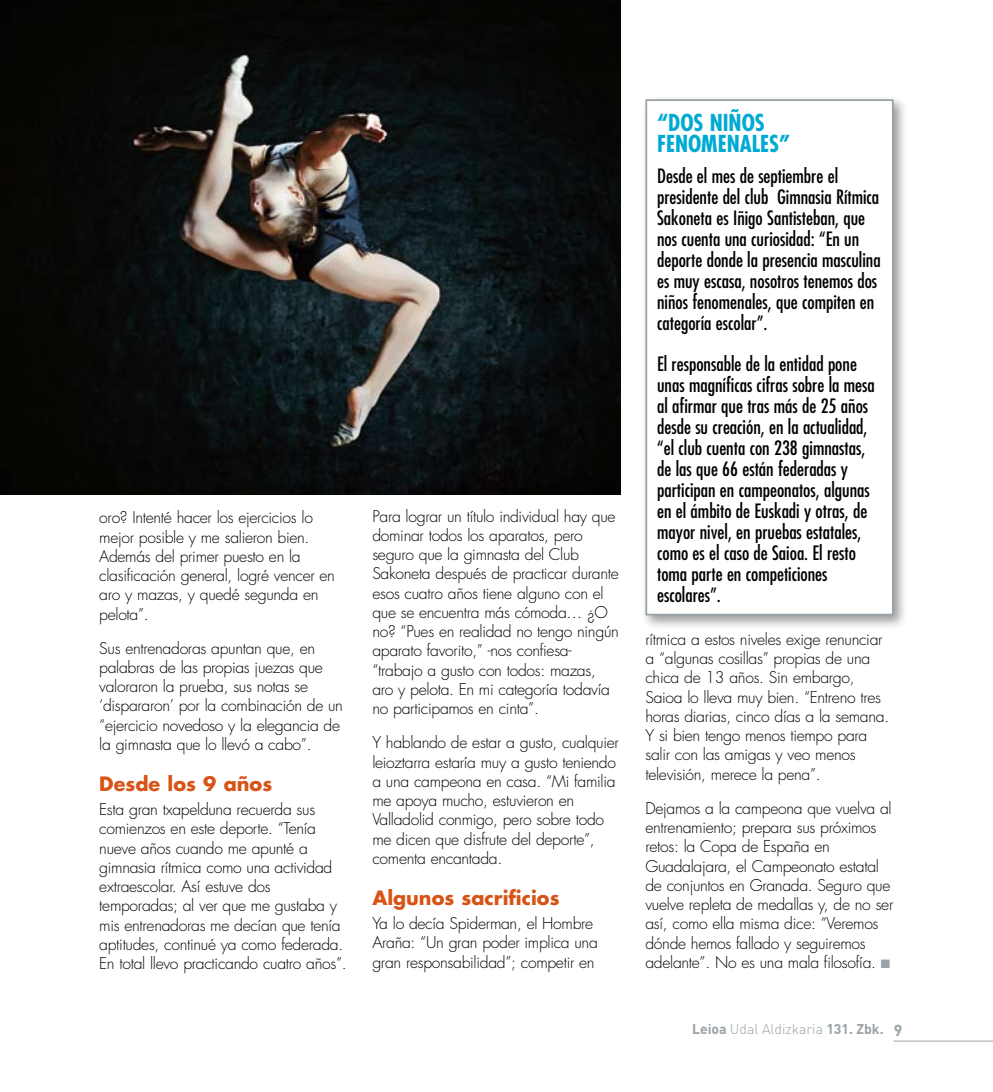
<style>
.page{position:relative;width:993px;height:1092px;background:#fff}
.page>*{position:absolute;margin:0;border:0;box-sizing:border-box;transform-origin:0 0}
.t1{font:700 condensed 22.75px/21px "Futura";color:#00aad2}
.t2{font:condensed 19.25px/21px "Futura";color:#000}
.t3{font:700 19.25px "Futura";color:#d85316}
.t4{font:300 15.75px/19.2px "Futura";letter-spacing:-.02em;color:#000}
.t5{font:300 14px "DIN";color:#99a2a8}
.s1{color:#99a2a8}
.s2{font-weight:700}
.s3{font-weight:700;font-size:15.75px}
</style>
<div class="page">
<hr style="left:893px;top:1040px;width:99px;height:1px;background:#99a2a8">
<img style="left:0;top:0;width:620px;height:494px">
<div style="left:640px;top:95px;width:267px;height:534px;background:#000;opacity:.4"></div>
<div style="left:646px;top:100px;width:246px;height:514px;background:#fff"></div>
<div style="left:645px;top:99px;width:248px;height:516px;border:2px solid #99a2a8"></div>
<p class="t4" style="left:99px;top:508px;width:237px">oro? Intenté hacer los ejercicios lo mejor posible y me salieron bien.<br>Además del primer puesto en la clasificación general, logré vencer en aro y mazas, y quedé segunda en pelota”.</p>
<p class="t4" style="left:99px;top:638px;width:245px">Sus entrenadoras apuntan que, en palabras de las propias juezas que valoraron la prueba, sus notas se ‘dispararon’ por la combinación de un “ejercicio novedoso y la elegancia de la gimnasta que lo llevó a cabo”.</p>
<p class="t3" style="left:99px;top:770px;width:174px">Desde los 9 años</p>
<p class="t4" style="left:99px;top:800px;width:249px">Esta gran txapelduna recuerda sus comienzos en este deporte. “Tenía nueve años cuando me apunté a gimnasia rítmica como una actividad extraescolar. Así estuve dos temporadas; al ver que me gustaba y mis entrenadoras me decían que tenía aptitudes, continué ya como federada.<br>En total llevo practicando cuatro años”.</p>
<p class="t4" style="left:372px;top:506px;width:248px">Para lograr un título individual hay que dominar todos los aparatos, pero seguro que la gimnasta del Club Sakoneta después de practicar durante esos cuatro años tiene alguno con el que se encuentra más cómoda… ¿O no? “Pues en realidad no tengo ningún aparato favorito,” -nos confiesa-“trabajo a gusto con todos: mazas, aro y pelota. En mi categoría todavía no participamos en cinta”.</p>
<p class="t4" style="left:372px;top:733px;width:248px">Y hablando de estar a gusto, cualquier leioztarra estaría muy a gusto teniendo a una campeona en casa. “Mi familia me apoya mucho, estuvieron en Valladolid conmigo, pero sobre todo me dicen que disfrute del deporte”, comenta encantada.</p>
<p class="t3" style="left:372px;top:884px;width:189px">Algunos sacrificios</p>
<p class="t4" style="left:372px;top:914px;width:227px">Ya lo decía Spiderman, el Hombre<br>Araña: “Un gran poder implica una gran responsabilidad”; competir en</p>
<h1 class="t1" style="left:657px;top:112px;width:135px">“DOS NIÑOS<br>FENOMENALES”</h1>
<p class="t2" style="left:657px;top:165px;width:225px">Desde el mes de septiembre el presidente del club Gimnasia Rítmica Sakoneta es Iñigo Santisteban, que nos cuenta una curiosidad: “En un deporte donde la presencia masculina es muy escasa, nosotros tenemos dos niños fenomenales, que compiten en categoría escolar”.</p>
<p class="t2" style="left:657px;top:353px;width:219px">El responsable de la entidad pone unas magníficas cifras sobre la mesa al afirmar que tras más de 25 años desde su creación, en la actualidad, “el club cuenta con 238 gimnastas, de las que 66 están federadas y participan en campeonatos, algunas en el ámbito de Euskadi y otras, de mayor nivel, en pruebas estatales, como es el caso de Saioa. El resto toma parte en competiciones escolares”.</p>
<p class="t4" style="left:645px;top:630px;width:245px">rítmica a estos niveles exige renunciar a “algunas cosillas” propias de una chica de 13 años. Sin embargo, Saioa lo lleva muy bien. “Entreno tres horas diarias, cinco días a la semana.<br>Y si bien tengo menos tiempo para salir con las amigas y veo menos televisión, merece la pena”.</p>
<p class="t4" style="left:645px;top:798px;width:249px">Dejamos a la campeona que vuelva al entrenamiento; prepara sus próximos retos: la Copa de España en Guadalajara, el Campeonato estatal de conjuntos en Granada. Seguro que vuelve repleta de medallas y, de no ser así, como ella misma dice: “Veremos dónde hemos fallado y seguiremos adelante”. No es una mala filosofía. <span class="s1">■</span></p>
<p class="t5" style="left:691px;top:1020px;width:212px"><span class="s2">Leioa</span> Udal Aldizkaria <span class="s2">131. Zbk.</span> <span class="s3">9</span></p>
</div>
